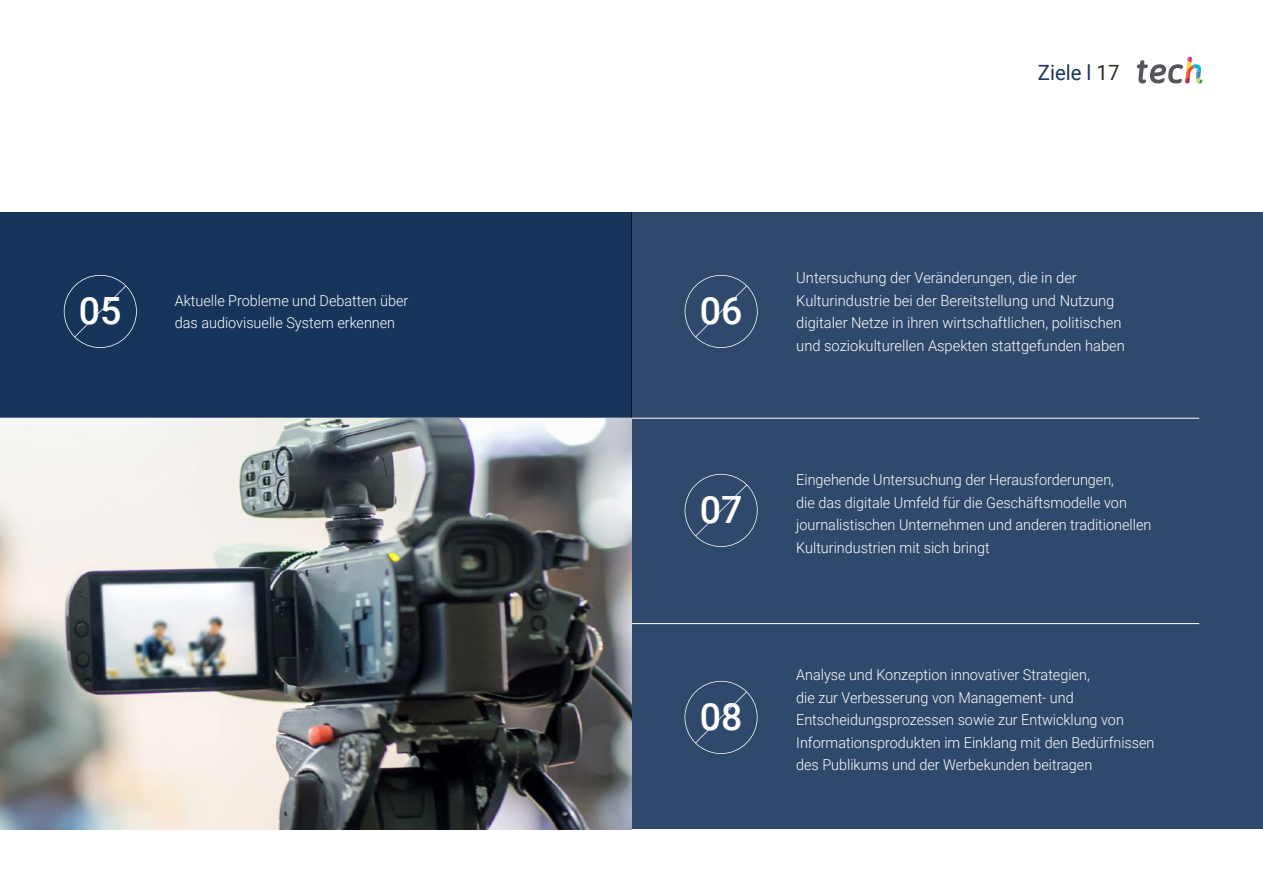
<style>
.page{position:relative;width:1263px;height:893px;background:#fff}
.page>*{position:absolute;margin:0;border:0;box-sizing:border-box;transform-origin:0 0}
.t1{font:500 37.5px "Roboto";color:#fff}
.t2{font:21px "Roboto";color:#1a355c}
.t3{font:300 15px/22.5px "Roboto";color:#fff;scale:.96 1}
.t4{font:300 15px/22.5px "Roboto";color:#fff}
.s1{color:#312e20}
</style>
<div class="page">
<svg style="left:1137px;top:57px;width:65px;height:27px"></svg>
<div style="left:0;top:213px;width:631px;height:616px;background:#17355b"></div>
<div style="left:631px;top:213px;width:632px;height:616px;background:#2e496b"></div>
<svg style="left:64px;top:275px;width:73px;height:73px"></svg>
<svg style="left:685px;top:474px;width:73px;height:73px"></svg>
<svg style="left:684px;top:681px;width:73px;height:73px"></svg>
<svg style="left:685px;top:275px;width:73px;height:73px"></svg>
<hr style="left:0;top:418px;width:1199px;height:1px;background:#fff">
<hr style="left:0;top:623px;width:1199px;height:1px;background:#fff">
<img style="left:0;top:418px;width:631px;height:411px">
<h1 class="t1" style="left:79px;top:285px;width:44px">05</h1>
<p class="t3" style="left:175px;top:289px;width:245px">Aktuelle Probleme und Debatten über</p>
<p class="t3" style="left:175px;top:311px;width:231px">das audiovisuelle System erkennen</p>
<h2 class="t2" style="left:1038px;top:57px;width:83px">Ziele l <span class="s1">17</span></h2>
<h1 class="t1" style="left:700px;top:285px;width:44px">06</h1>
<h1 class="t1" style="left:700px;top:483px;width:44px">07</h1>
<h1 class="t1" style="left:700px;top:690px;width:44px">08</h1>
<p class="t4" style="left:796px;top:266px;width:330px">Untersuchung der Veränderungen, die in der Kulturindustrie bei der Bereitstellung und Nutzung digitaler Netze in ihren wirtschaftlichen, politischen und soziokulturellen Aspekten stattgefunden haben</p>
<p class="t3" style="left:796px;top:468px;width:371px">Eingehende Untersuchung der Herausforderungen,<br>die das digitale Umfeld für die Geschäftsmodelle von journalistischen Unternehmen und anderen traditionellen Kulturindustrien mit sich bringt</p>
<p class="t3" style="left:796px;top:663px;width:375px">Analyse und Konzeption innovativer Strategien,<br>die zur Verbesserung von Management- und Entscheidungsprozessen sowie zur Entwicklung von Informationsprodukten im Einklang mit den Bedürfnissen des Publikums und der Werbekunden beitragen</p>
</div>
